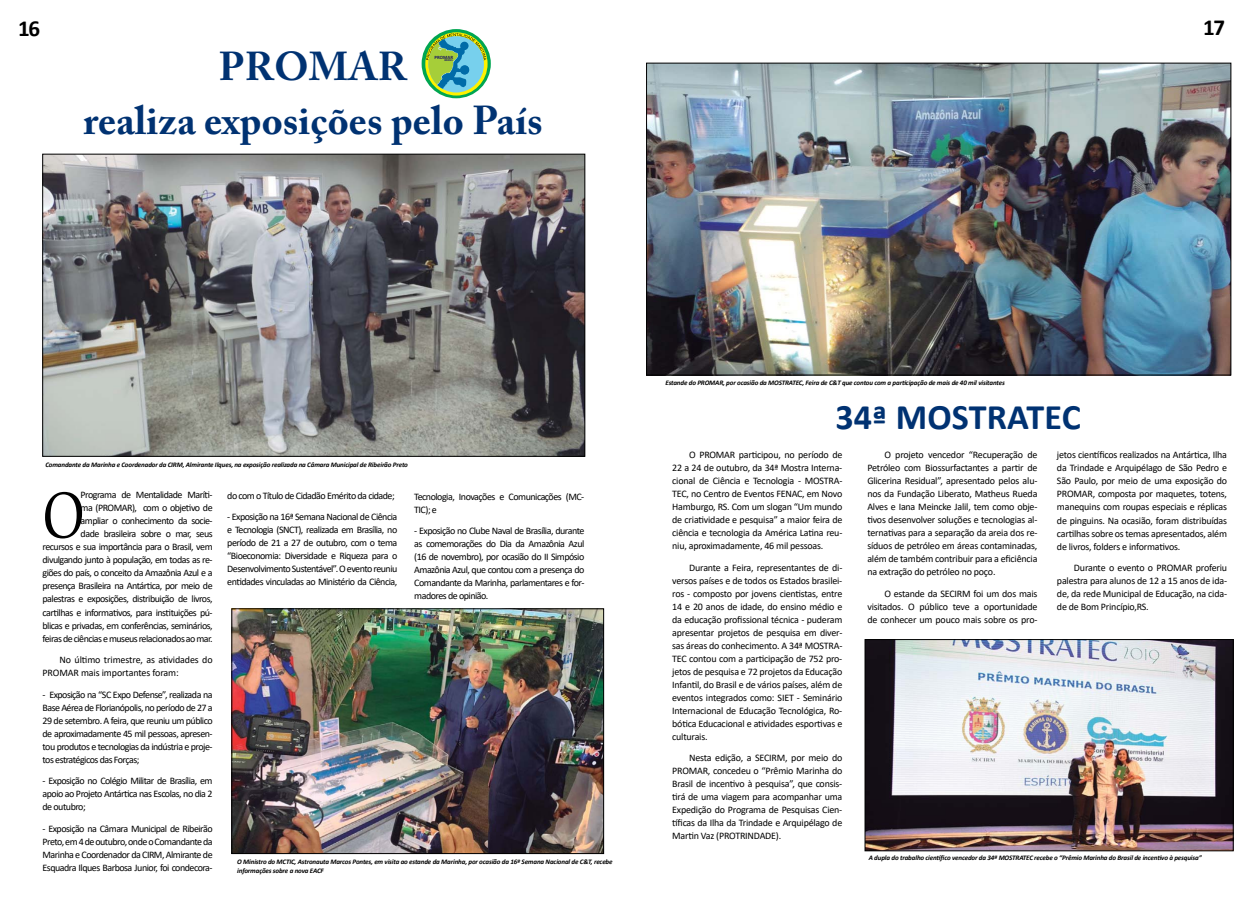
<style>
.page{position:relative;width:1248px;height:908px;background:#fff}
.page>*{position:absolute;margin:0;border:0;box-sizing:border-box;transform-origin:0 0}
.t1{font:79.2px "Gabriola";color:#000}
.t2{font:700 40px/54px "Adobe Caslon Pro";letter-spacing:.005em;color:#003272;text-align:center}
.t3{font:700 36px "Calibri";letter-spacing:.005em;color:#003272}
.t4{font:700 23px "Calibri";color:#000}
.t5{font:10px/13px "Calibri";letter-spacing:-.05em;color:#000;text-align:justify}
.t6{font:10px/13px "Calibri";letter-spacing:-.01em;color:#000}
.t7{font:italic 700 7px/9px "Calibri";letter-spacing:-.02em;color:#000}
.t8{font:700 4.9px "Calibri";color:#1b1464}
.t9{font:700 2.9px "Calibri";color:#1b1464}
</style>
<div class="page">
<img style="left:648px;top:65px;width:581px;height:308px">
<img style="left:233px;top:610px;width:369px;height:241px">
<div style="left:231px;top:608px;width:373px;height:245px;border:1px solid #000"></div>
<img style="left:866px;top:640px;width:365px;height:208px">
<div style="left:864px;top:638px;width:369px;height:212px;border:1px solid #000"></div>
<img style="left:44px;top:155px;width:539px;height:299px">
<div style="left:42px;top:153px;width:543px;height:303px;border:1px solid #000"></div>
<svg style="left:421px;top:29px;width:70px;height:69px"></svg>
<svg style="left:425px;top:32px;width:62px;height:63px"></svg>
<svg style="left:426px;top:33px;width:60px;height:57px;background:#78bd8e"></svg>
<h3 class="t4" style="left:18px;top:12px;width:23px">16</h3>
<h3 class="t4" style="left:1203px;top:11px;width:23px">17</h3>
<h2 class="t2" style="left:83px;top:39px;width:460px">PROMAR<br>realiza exposições pelo País</h2>
<p class="t8" style="left:434px;top:54px;width:20px">PROMAR</p>
<p class="t9" style="left:444px;top:58px;width:10px">BRASIL</p>
<p class="t7" style="left:45px;top:459px;width:364px">Comandante da Marinha e Coordenador da CIRM, Almirante Ilques, na exposição realizada na Câmara Municipal de Ribeirão Preto</p>
<p class="t5" style="left:43px;top:488px;width:172px;text-align:right">Programa de Mentalidade Maríti-<br>ma (PROMAR), com o objetivo de<br>ampliar o conhecimento da socie-<br>dade brasileira sobre o mar, seus<br>recursos e sua importância para o Brasil, vem divulgando junto à população, em todas as re&shy;giões do país, o conceito da Amazônia Azul e a presença Brasileira na Antártica, por meio de palestras e exposições, distribuição de livros, cartilhas e informativos, para instituições pú&shy;blicas e privadas, em conferências, seminários, feiras de ciências e museus relacionados ao mar.</p>
<p class="t6" style="left:43px;top:652px;width:172px;text-indent:17px">No último trimestre, as atividades do<br>PROMAR mais importantes foram:</p>
<p class="t5" style="left:43px;top:687px;width:172px">- Exposição na “SC Expo Defense”, realizada na Base Aérea de Florianópolis, no período de 27 a 29 de setembro. A feira, que reuniu um público de aproximadamente 45 mil pessoas, apresen&shy;tou produtos e tecnologias da indústria e proje&shy;tos estratégicos das Forças;</p>
<p class="t5" style="left:43px;top:773px;width:172px">- Exposição no Colégio Militar de Brasília, em apoio ao Projeto Antártica nas Escolas, no dia 2 de outubro;</p>
<p class="t5" style="left:43px;top:821px;width:172px">- Exposição na Câmara Municipal de Ribeirão Preto, em 4 de outubro, onde o Comandante da Marinha e Coordenador da CIRM, Almirante de Esquadra Ilques Barbosa Junior, foi condecora-</p>
<h1 class="t1" style="left:43px;top:463px;width:43px">O</h1>
<p class="t5" style="left:227px;top:488px;width:169px">do com o Título de Cidadão Emérito da cidade;</p>
<p class="t5" style="left:227px;top:510px;width:172px">- Exposição na 16ª Semana Nacional de Ciência e Tecnologia (SNCT), realizada em Brasília, no período de 21 a 27 de outubro, com o tema “Bioeconomia: Diversidade e Riqueza para o Desenvolvimento Sustentável”. O evento reuniu entidades vinculadas ao Ministério da Ciência,</p>
<p class="t5" style="left:414px;top:489px;width:172px">Tecnologia, Inovações e Comunicações (MC-<br>TIC); e</p>
<p class="t5" style="left:414px;top:524px;width:172px">- Exposição no Clube Naval de Brasília, durante as comemorações do Dia da Amazônia Azul (16 de novembro), por ocasião do II Simpósio Amazônia Azul, que contou com a presença do Comandante da Marinha, parlamentares e for&shy;madores de opinião.</p>
<p class="t7" style="left:237px;top:857px;width:377px">O Ministro do MCTIC, Astronauta Marcos Pontes, em visita ao estande da Marinha, por ocasião da 16º Semana Nacional de C&amp;T, recebe informações sobre a nova EACF</p>
<p class="t7" style="left:665px;top:378px;width:341px">Estande do PROMAR, por ocasião da MOSTRATEC, Feira de C&amp;T que contou com a participação de mais de 40 mil visitantes</p>
<h3 class="t3" style="left:835px;top:391px;width:247px">34ª MOSTRATEC</h3>
<p class="t5" style="left:672px;top:447px;width:172px;text-indent:17px">O PROMAR participou, no período de 22 a 24 de outubro, da 34ª Mostra Interna&shy;cional de Ciência e Tecnologia - MOSTRA-TEC, no Centro de Eventos FENAC, em Novo Hamburgo, RS. Com um slogan “Um mundo de criatividade e pesquisa” a maior feira de ciência e tecnologia da América Latina reu&shy;niu, aproximadamente, 46 mil pessoas.</p>
<p class="t5" style="left:672px;top:560px;width:172px;text-indent:17px">Durante a Feira, representantes de di&shy;versos países e de todos os Estados brasilei&shy;ros - composto por jovens cientistas, entre 14 e 20 anos de idade, do ensino médio e da educação profissional técnica - puderam apresentar projetos de pesquisa em diver&shy;sas áreas do conhecimento. A 34ª MOSTRA-TEC contou com a participação de 752 pro&shy;jetos de pesquisa e 72 projetos da Educação Infantil, do Brasil e de vários países, além de eventos integrados como: SIET - Seminário Internacional de Educação Tecnológica, Ro&shy;bótica Educacional e atividades esportivas e culturais.</p>
<p class="t5" style="left:672px;top:750px;width:172px;text-indent:17px">Nesta edição, a SECIRM, por meio do PROMAR, concedeu o “Prêmio Marinha do Brasil de incentivo à pesquisa”, que consis&shy;tirá de uma viagem para acompanhar uma Expedição do Programa de Pesquisas Cien&shy;tíficas da Ilha da Trindade e Arquipélago de Martin Vaz (PROTRINDADE).</p>
<p class="t5" style="left:867px;top:447px;width:172px;text-indent:17px">O projeto vencedor “Recuperação de Petróleo com Biossurfactantes a partir de Glicerina Residual”, apresentado pelos alu&shy;nos da Fundação Liberato, Matheus Rueda Alves e Iana Meincke Jalil, tem como obje&shy;tivos desenvolver soluções e tecnologias al&shy;ternativas para a separação da areia dos re&shy;síduos de petróleo em áreas contaminadas, além de também contribuir para a eficiência na extração do petróleo no poço.</p>
<p class="t5" style="left:867px;top:586px;width:172px;text-indent:17px">O estande da SECIRM foi um dos mais visitados. O público teve a oportunidade de conhecer um pouco mais sobre os pro-</p>
<p class="t5" style="left:1056px;top:448px;width:172px">jetos científicos realizados na Antártica, Ilha da Trindade e Arquipélago de São Pedro e São Paulo, por meio de uma exposição do PROMAR, composta por maquetes, totens, manequins com roupas especiais e réplicas de pinguins. Na ocasião, foram distribuídas cartilhas sobre os temas apresentados, além de livros, folders e informativos.</p>
<p class="t5" style="left:1056px;top:560px;width:172px;text-indent:17px">Durante o evento o PROMAR proferiu palestra para alunos de 12 a 15 anos de ida&shy;de, da rede Municipal de Educação, na cida&shy;de de Bom Princípio,RS.</p>
<p class="t7" style="left:868px;top:852px;width:334px">A dupla do trabalho científico vencedor da 34ª MOSTRATEC recebe o “Prêmio Marinha do Brasil de incentivo à pesquisa”</p>
</div>
